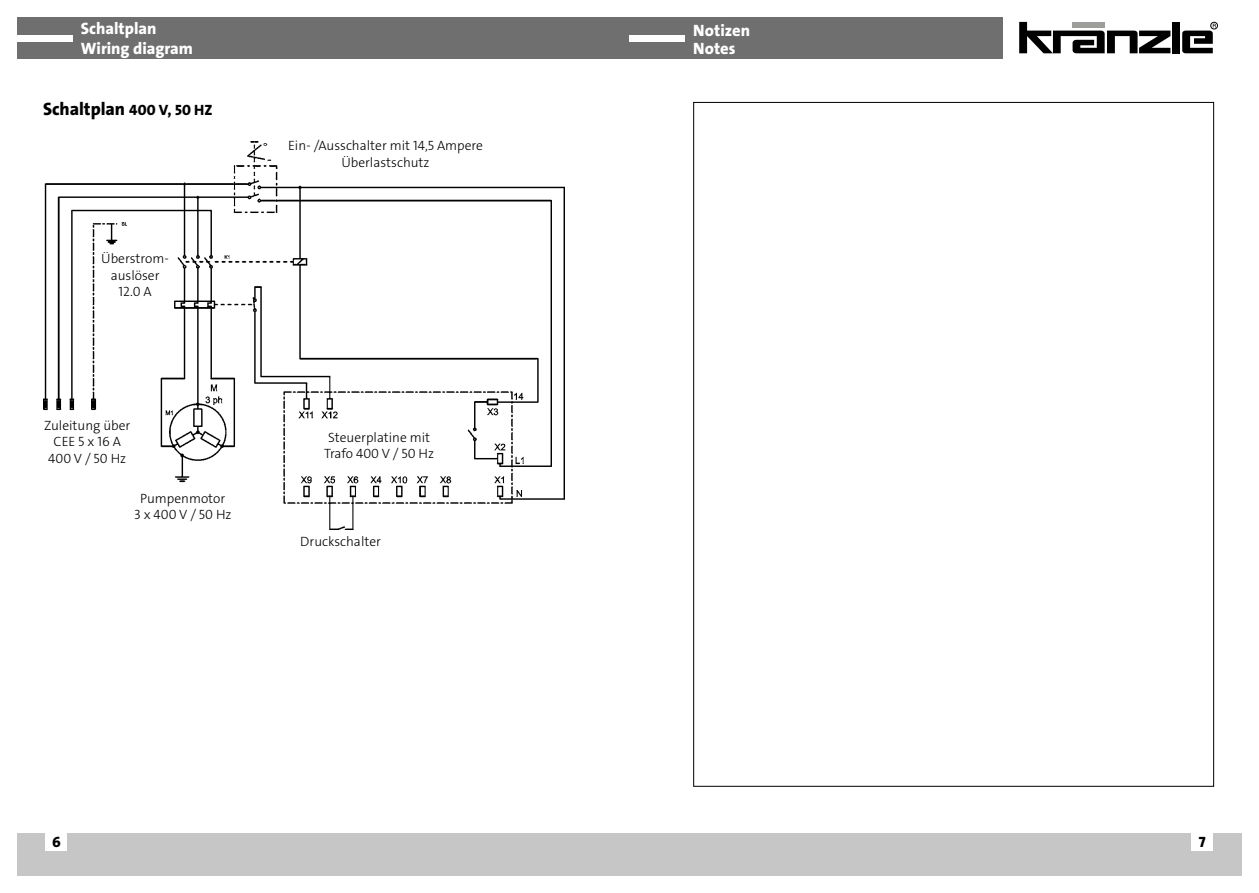
<style>
.page{position:relative;width:1259px;height:893px;background:#fff}
.page>*{position:absolute;margin:0;border:0;box-sizing:border-box;transform-origin:0 0}
.t1{font:18px "The Sans LP8 Ex Bld";color:#000}
.t2{font:16.5px/18px "The Sans LP8 Ex Bld";color:#fff}
.t3{font:15px "The Sans LP8 Ex Bld";color:#000}
.t4{font:13.5px/16.5px "The Sans LP3 Lig";color:#000;text-align:center}
.s1{font-size:15px}
</style>
<div class="page">
<div style="left:629px;top:833px;width:613px;height:43px;background:#c6c6c6"></div>
<div style="left:17px;top:833px;width:612px;height:43px;background:#c6c6c6"></div>
<div style="left:1191px;top:833px;width:22px;height:18px;background:#fff"></div>
<div style="left:46px;top:833px;width:21px;height:18px;background:#fff"></div>
<div style="left:17px;top:17px;width:985px;height:41px;background:#706f6f"></div>
<div style="left:17px;top:35px;width:55px;height:6px;background:#fff"></div>
<div style="left:629px;top:35px;width:56px;height:6px;background:#fff"></div>
<svg style="left:1019px;top:22px;width:151px;height:31px"></svg>
<div style="left:1172px;top:22px;width:7px;height:31px;background:#000"></div>
<div style="left:1210px;top:22px;width:7px;height:7px;border:1px solid #000;border-radius:50%"></div>
<svg style="left:1182px;top:24px;width:34px;height:29px"></svg>
<svg style="left:693px;top:102px;width:521px;height:685px"></svg>
<img style="left:43px;top:141px;width:521px;height:389px">
<p class="t2" style="left:81px;top:19px;width:114px;line-height:19.8px">Schaltplan<br>Wiring diagram</p>
<h1 class="t1" style="left:43px;top:98px;width:171px">Schaltplan <span class="s1">400 V, 50 HZ</span></h1>
<p class="t4" style="left:101px;top:251px;width:69px">Überstrom&shy;auslöser<br>12.0 A</p>
<p class="t4" style="left:44px;top:417px;width:88px">Zuleitung über<br>CEE 5 x 16 A<br>400 V / 50 Hz</p>
<p class="t4" style="left:134px;top:490px;width:99px">Pumpenmotor<br>3 x 400 V / 50 Hz</p>
<p class="t4" style="left:288px;top:138px;width:196px">Ein- /Ausschalter mit 14,5 Ampere<br>Überlastschutz</p>
<p class="t4" style="left:324px;top:429px;width:111px;text-align:left">Steuerplatine mit<br>Trafo 400 V / 50 Hz</p>
<p class="t4" style="left:300px;top:533px;width:82px">Druckschalter</p>
<p class="t2" style="left:693px;top:21px;width:58px">Notizen<br>Notes</p>
<p class="t3" style="left:52px;top:832px;width:10px">6</p>
<p class="t3" style="left:1198px;top:832px;width:8px">7</p>
</div>
